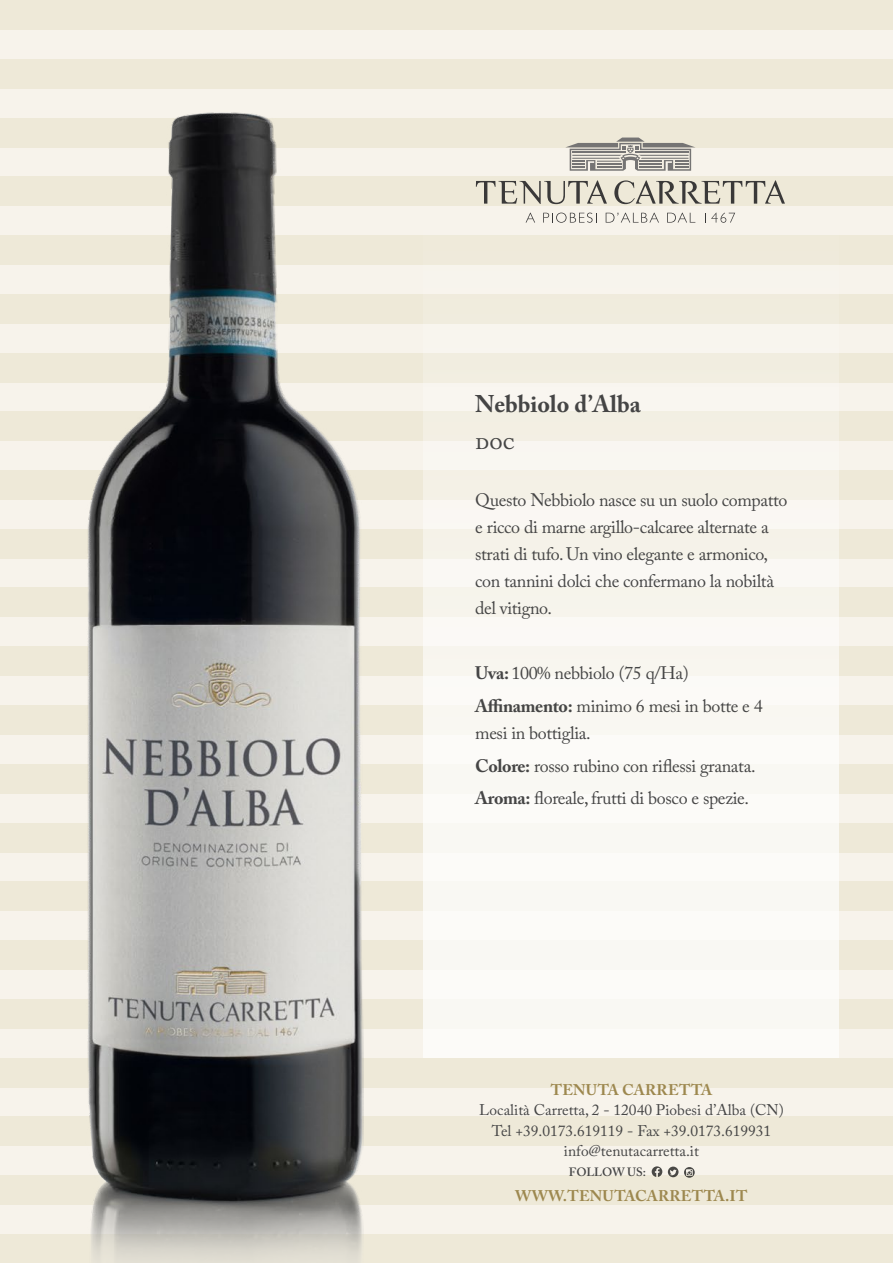
<style>
.page{position:relative;width:893px;height:1263px;background:#fff}
.page>*{position:absolute;margin:0;border:0;box-sizing:border-box;transform-origin:0 0}
.t1{font:700 24px "Adobe Caslon Pro";color:#454545}
.t2{font:24px "Adobe Caslon Pro";color:#454545}
.t3{font:18px/27px "Adobe Caslon Pro";letter-spacing:-.02em;color:#454545}
.t4{font:15.45px/20.5px "Adobe Caslon Pro";color:#454545;text-align:center}
.t5{font:700 15.45px "Adobe Caslon Pro";letter-spacing:.015em;color:#9d884f}
.t6{font:600 12px "Adobe Caslon Pro";letter-spacing:-.005em;color:#454545}
.s1{font-weight:700}
</style>
<div class="page">
<div style="left:0;top:0;width:893px;height:1234px;background:#f7f3eb"></div>
<div style="left:0;top:59px;width:893px;height:30px;background:#eee9d8"></div>
<div style="left:0;top:0;width:893px;height:30px;background:#eee9d8"></div>
<div style="left:0;top:118px;width:893px;height:29px;background:#eee9d8"></div>
<div style="left:0;top:705px;width:893px;height:30px;background:#eee9d8"></div>
<div style="left:0;top:177px;width:893px;height:29px;background:#eee9d8"></div>
<div style="left:0;top:764px;width:893px;height:30px;background:#eee9d8"></div>
<div style="left:0;top:235px;width:893px;height:30px;background:#eee9d8"></div>
<div style="left:0;top:823px;width:893px;height:29px;background:#eee9d8"></div>
<div style="left:0;top:294px;width:893px;height:29px;background:#eee9d8"></div>
<div style="left:0;top:882px;width:893px;height:29px;background:#eee9d8"></div>
<div style="left:0;top:353px;width:893px;height:29px;background:#eee9d8"></div>
<div style="left:0;top:940px;width:893px;height:30px;background:#eee9d8"></div>
<div style="left:0;top:412px;width:893px;height:29px;background:#eee9d8"></div>
<div style="left:0;top:999px;width:893px;height:29px;background:#eee9d8"></div>
<div style="left:0;top:470px;width:893px;height:30px;background:#eee9d8"></div>
<div style="left:0;top:1058px;width:893px;height:29px;background:#eee9d8"></div>
<div style="left:0;top:529px;width:893px;height:29px;background:#eee9d8"></div>
<div style="left:0;top:1116px;width:893px;height:30px;background:#eee9d8"></div>
<div style="left:0;top:588px;width:893px;height:29px;background:#eee9d8"></div>
<div style="left:0;top:1175px;width:893px;height:30px;background:#eee9d8"></div>
<div style="left:0;top:646px;width:893px;height:30px;background:#eee9d8"></div>
<div style="left:0;top:1234px;width:893px;height:29px;background:#eee9d8"></div>
<div style="left:423px;top:114px;width:416px;height:944px;background:linear-gradient(to bottom,#f2ede1,#fdfcfb)"></div>
<svg style="left:652px;top:1166px;width:10px;height:11px"></svg>
<svg style="left:668px;top:1166px;width:10px;height:11px"></svg>
<svg style="left:684px;top:1167px;width:11px;height:11px"></svg>
<svg style="left:614px;top:180px;width:171px;height:24px"></svg>
<svg style="left:476px;top:180px;width:131px;height:24px"></svg>
<svg style="left:526px;top:213px;width:9px;height:10px"></svg>
<svg style="left:543px;top:213px;width:54px;height:10px"></svg>
<svg style="left:606px;top:213px;width:53px;height:10px"></svg>
<svg style="left:667px;top:213px;width:28px;height:10px"></svg>
<svg style="left:705px;top:213px;width:30px;height:10px"></svg>
<svg style="left:565px;top:138px;width:130px;height:33px"></svg>
<img style="left:86px;top:112px;width:278px;height:1151px">
<h1 class="t1" style="left:475px;top:389px;width:167px">Nebbiolo d’Alba</h1>
<h1 class="t2" style="left:475px;top:427px;width:41px">doc</h1>
<p class="t3" style="left:475px;top:486px;width:314px">Questo Nebbiolo nasce su un suolo compatto e ricco di marne argillo-calcaree alternate a strati di tufo. Un vino elegante e armonico, con tannini dolci che confermano la nobiltà del vitigno.</p>
<p class="t3" style="left:475px;top:656px;width:289px;line-height:32.7px"><span class="s1">Uva:</span> 100% nebbiolo (75 q/Ha)<br><span class="s1">Affinamento:</span> minimo 6 mesi in botte e 4</p>
<p class="t3" style="left:475px;top:716px;width:282px;line-height:32.7px">mesi in bottiglia.<br><span class="s1">Colore:</span> rosso rubino con riflessi granata.<br><span class="s1">Aroma:</span> floreale, frutti di bosco e spezie.</p>
<p class="t5" style="left:551px;top:1080px;width:163px">TENUTA CARRETTA</p>
<p class="t4" style="left:479px;top:1099px;width:306px">Località Carretta, 2 - 12040 Piobesi d’Alba (CN)<br>Tel +39.0173.619119 - Fax +39.0173.619931 info@tenutacarretta.it</p>
<p class="t5" style="left:515px;top:1187px;width:234px">WWW.TENUTACARRETTA.IT</p>
<p class="t6" style="left:569px;top:1164px;width:79px">FOLLOW US:</p>
</div>
